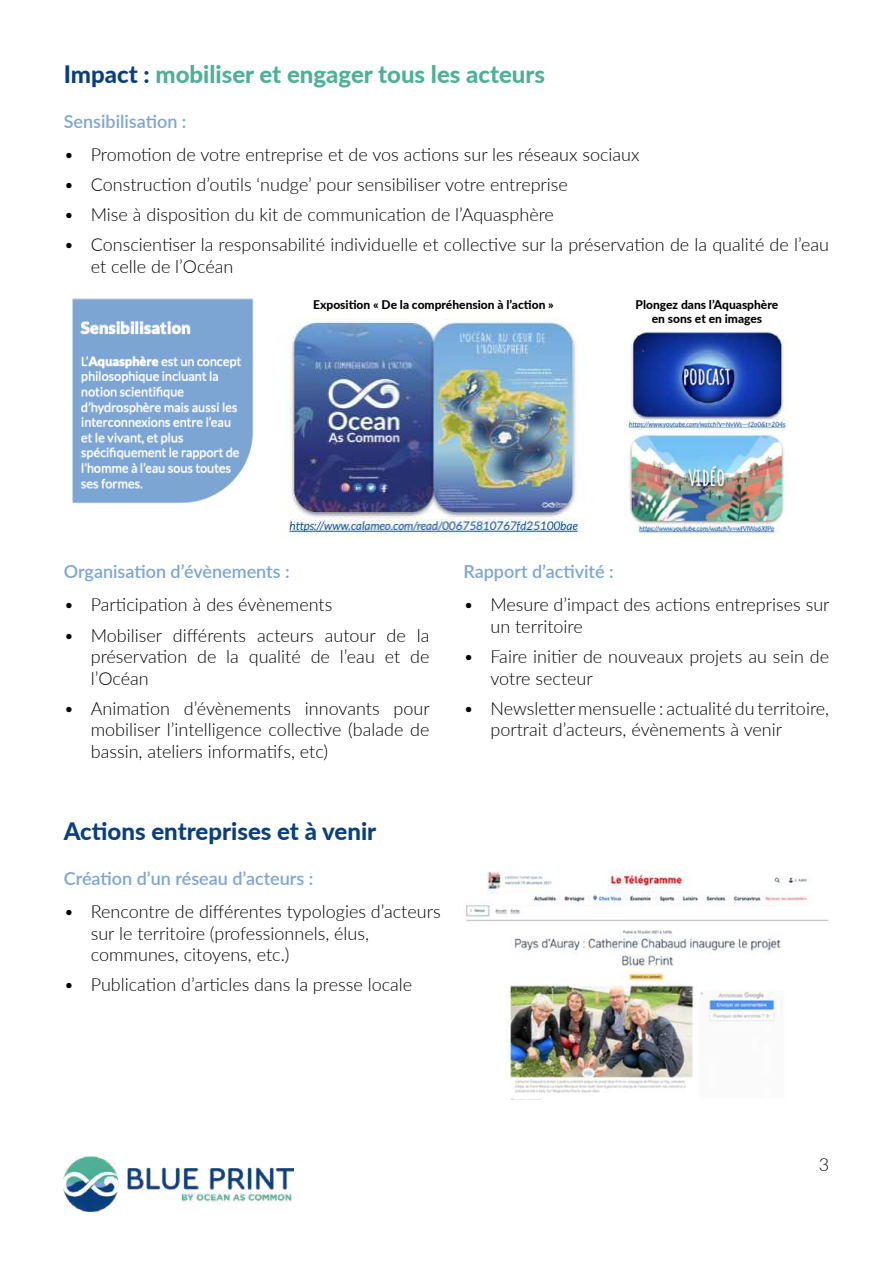
<style>
.page{position:relative;width:893px;height:1263px;background:#fff}
.page>*{position:absolute;margin:0;border:0;box-sizing:border-box;transform-origin:0 0}
.t1{font:800 24px "Lato";color:#4eb097}
.t2{font:800 24px "Lato";color:#0a3f7f}
.t3{font:300 18px/21.6px "Lato";color:#000}
.t4{font:600 18px "Lato";color:#7da5d4}
.t5{font:800 12px/14.4px "Lato";color:#000;text-align:center}
.s1{color:#0a3f7f}
</style>
<div class="page">
<img style="left:64px;top:1157px;width:229px;height:55px">
<img style="left:288px;top:319px;width:296px;height:220px">
<img style="left:72px;top:298px;width:182px;height:206px">
<img style="left:628px;top:328px;width:162px;height:104px">
<img style="left:629px;top:432px;width:158px;height:105px">
<img style="left:466px;top:870px;width:363px;height:229px">
<h1 class="t1" style="left:64px;top:57px;width:483px"><span class="s1">Impact :</span> mobiliser et engager tous les acteurs</h1>
<p class="t4" style="left:64px;top:108px;width:124px">Sensibilisation :</p>
<p class="t3" style="left:64px;top:143px;width:577px">• Promotion de votre entreprise et de vos actions sur les réseaux sociaux</p>
<p class="t3" style="left:64px;top:173px;width:506px">• Construction d’outils ‘nudge’ pour sensibiliser votre entreprise</p>
<p class="t3" style="left:64px;top:203px;width:492px">• Mise à disposition du kit de communication de l’Aquasphère</p>
<p class="t3" style="left:91px;top:233px;width:740px;text-indent:-27px">• Conscientiser la responsabilité individuelle et collective sur la préservation de la qualité de l’eau et celle de l’Océan</p>
<p class="t5" style="left:313px;top:297px;width:242px">Exposition « De la compréhension à l’action »</p>
<p class="t5" style="left:636px;top:297px;width:144px">Plongez dans l’Aquasphère en sons et en images</p>
<p class="t4" style="left:64px;top:559px;width:227px">Organisation d’évènements :</p>
<p class="t4" style="left:463px;top:559px;width:152px">Rapport d’activité :</p>
<p class="t3" style="left:64px;top:593px;width:270px">• Participation à des évènements</p>
<p class="t3" style="left:91px;top:624px;width:340px;text-align:justify;text-indent:-27px">• Mobiliser différents acteurs autour de la préservation de la qualité de l’eau et de l’Océan</p>
<p class="t3" style="left:91px;top:697px;width:341px;text-align:justify;text-indent:-27px">• Animation d’évènements innovants pour mobiliser l’intelligence collective (balade de bassin, ateliers informatifs, etc)</p>
<h1 class="t2" style="left:64px;top:813px;width:314px">Actions entreprises et à venir</h1>
<p class="t4" style="left:64px;top:865px;width:251px">Création d’un réseau d’acteurs :</p>
<p class="t3" style="left:91px;top:900px;width:351px;text-indent:-27px">• Rencontre de différentes typologies d’acteurs sur le territoire (professionnels, élus, communes, citoyens, etc.)</p>
<p class="t3" style="left:64px;top:973px;width:350px">• Publication d’articles dans la presse locale</p>
<p class="t3" style="left:490px;top:593px;width:341px;text-indent:-27px">• Mesure d’impact des actions entreprises sur un territoire</p>
<p class="t3" style="left:490px;top:645px;width:340px;text-indent:-27px">• Faire initier de nouveaux projets au sein de votre secteur</p>
<p class="t3" style="left:490px;top:697px;width:340px;text-indent:-27px">• Newsletter mensuelle : actualité du territoire, portrait d’acteurs, évènements à venir</p>
<p class="t3" style="left:819px;top:1153px;width:12px">3</p>
</div>
